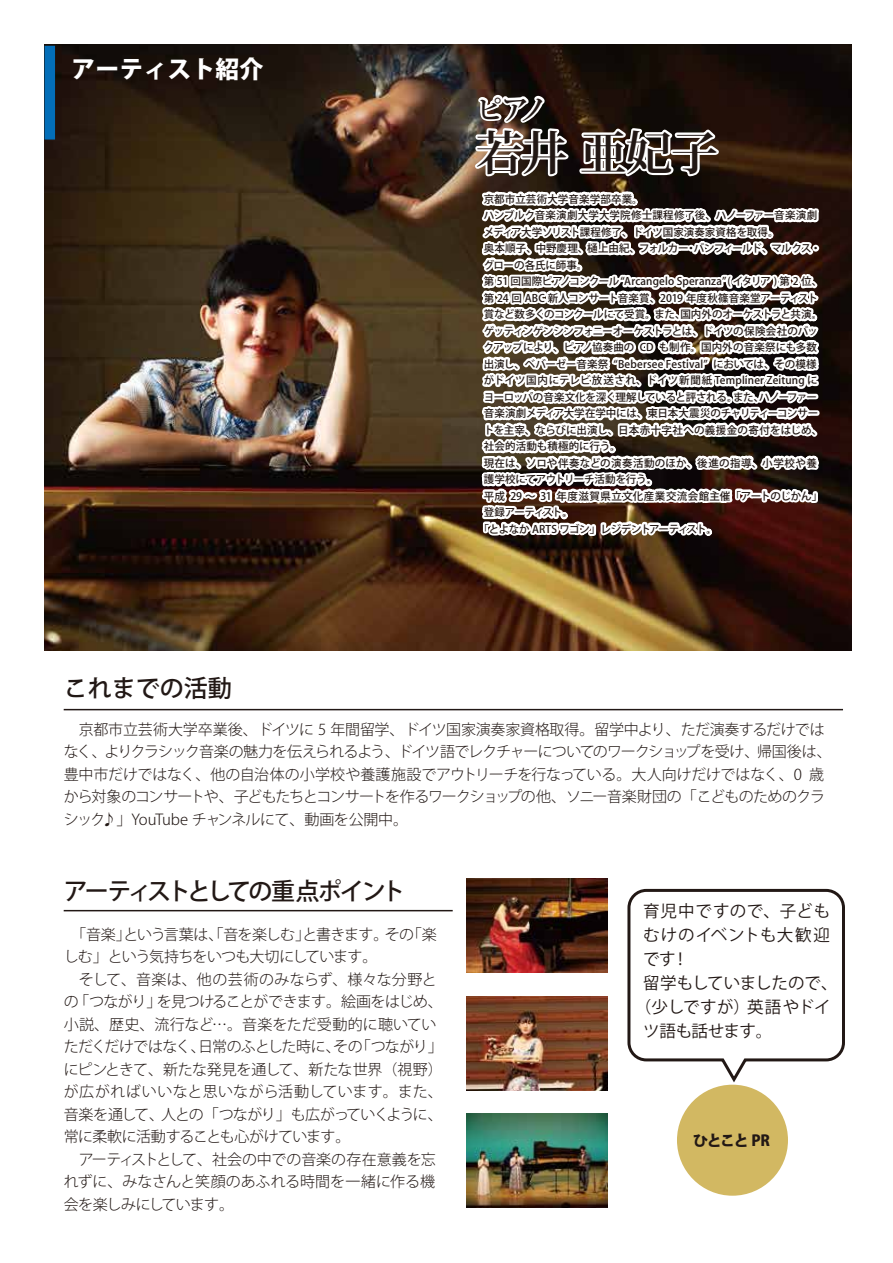
<style>
.page{position:relative;width:893px;height:1263px;background:#fff}
.page>*{position:absolute;margin:0;border:0;box-sizing:border-box;transform-origin:0 0}
.t1{font:700 46.5px "Koz Min Pro";color:#221815}
.t2{font:700 27px "Koz Min Pro";color:#221815}
.t3{font:500 24px "Koz Go Pro";letter-spacing:-.125em;color:#221815}
.t4{font:800 24px "Koz Go Pro";color:#fff}
.t5{font:500 24px "Koz Go Pro";color:#221815}
.t6{font:16.5px "Koz Go Pro";letter-spacing:.05em;color:#221815}
.t7{font:16.5px "Koz Go Pro";letter-spacing:.01em;color:#221815}
.t8{font:16.5px "Koz Go Pro";letter-spacing:-.015em;color:#221815}
.t9{font:16.5px "Koz Go Pro";letter-spacing:-.03em;color:#221815}
.t10{font:300 15px/22.5px "Koz Go Pro";letter-spacing:-.035em;color:#221815}
.t11{font:800 15px "Koz Go Pro";letter-spacing:-.1em;color:#221815}
.t12{font:500 10.5px "Koz Go Pro";color:#221815}
.t13{font:500 10.5px "Koz Go Pro";letter-spacing:-.035em;color:#221815}
.t14{font:500 10.5px "Koz Go Pro";letter-spacing:-.02em;color:#221815}
.t15{font:500 10.5px "Koz Go Pro";letter-spacing:-.04em;color:#221815}
.t16{font:500 10.5px "Koz Go Pro";letter-spacing:.02em;color:#221815}
.t17{font:500 10.5px "Koz Go Pro";letter-spacing:.025em;color:#221815}
.t18{font:500 10.5px "Koz Go Pro";letter-spacing:.04em;color:#221815}
.t19{font:500 10.5px "Koz Go Pro";letter-spacing:-.025em;color:#221815}
.t20{font:500 10.5px "Koz Go Pro";letter-spacing:-.09em;color:#221815}
</style>
<div class="page">
<img style="left:44px;top:44px;width:807px;height:606px">
<svg style="left:455px;top:58px;width:386px;height:593px"></svg>
<div style="left:705px;top:528px;width:7px;height:8px;border:4px solid #fff;border-radius:50%"></div>
<div style="left:705px;top:529px;width:7px;height:6px;border:4px solid #fff;border-radius:50%"></div>
<div style="left:45px;top:46px;width:10px;height:94px;background:#036eb8"></div>
<hr style="left:64px;top:910px;width:389px;height:1px;background:#221815">
<hr style="left:64px;top:709px;width:779px;height:1px;background:#221815">
<div style="left:677px;top:1085px;width:111px;height:111px;background:#d2b862;border-radius:50%"></div>
<svg style="left:627px;top:888px;width:218px;height:197px"></svg>
<img style="left:466px;top:879px;width:141px;height:94px">
<img style="left:466px;top:996px;width:141px;height:94px">
<img style="left:466px;top:1114px;width:141px;height:94px">
<h3 class="t4" style="left:72px;top:54px;width:194px">アーティスト紹介</h3>
<h3 class="t5" style="left:64px;top:673px;width:169px">これまでの活動</h3>
<h2 class="t2" style="left:476px;top:90px;width:72px">ピアノ</h2>
<h1 class="t1" style="left:476px;top:119px;width:243px">若井 亜妃子</h1>
<p class="t12" style="left:484px;top:192px;width:160px">京都市立芸術大学音楽学部卒業。</p>
<p class="t12" style="left:484px;top:209px;width:335px">ハンブルク音楽演劇大学大学院修士課程修了後、ハノーファー音楽演劇</p>
<p class="t12" style="left:484px;top:225px;width:296px">メディア大学ソリスト課程修了、ドイツ国家演奏家資格を取得。</p>
<p class="t14" style="left:484px;top:242px;width:339px">奥本順子、中野慶理、樋上由紀、フォルカー・バンフィールド、マルクス・</p>
<p class="t12" style="left:484px;top:258px;width:105px">グローの各氏に師事。</p>
<p class="t12" style="left:484px;top:275px;width:340px">第 51 回国際ピアノコンクール“Arcangelo Speranza”( イタリア ) 第 2 位、</p>
<p class="t12" style="left:484px;top:291px;width:336px">第 24 回 ABC 新人コンサート音楽賞、2019 年度秋篠音楽堂アーティスト</p>
<p class="t13" style="left:484px;top:308px;width:340px">賞など数多くのコンクールにて受賞。また、国内外のオーケストラと共演。</p>
<p class="t15" style="left:484px;top:324px;width:336px">ゲッティンゲンシンフォニーオーケストラとは、ドイツの保険会社のバッ</p>
<p class="t12" style="left:484px;top:341px;width:335px">クアップにより、ピアノ協奏曲の CD も制作。国内外の音楽祭にも多数</p>
<p class="t12" style="left:484px;top:357px;width:335px">出演し、ベバーゼー音楽祭 “Bebersee Festival” においては、その模様</p>
<p class="t16" style="left:484px;top:374px;width:335px">がドイツ国内にテレビ放送され、ドイツ新聞紙 Templiner Zeitung に</p>
<p class="t13" style="left:484px;top:390px;width:335px">ヨーロッパの音楽文化を深く理解していると評される。また、ハノーファー</p>
<p class="t14" style="left:484px;top:407px;width:336px">音楽演劇メディア大学在学中には、東日本大震災のチャリティーコンサー</p>
<p class="t12" style="left:484px;top:423px;width:340px">トを主宰、ならびに出演し、日本赤十字社への義援金の寄付をはじめ、</p>
<p class="t12" style="left:484px;top:440px;width:139px">社会的活動も積極的に行う。</p>
<p class="t18" style="left:484px;top:456px;width:335px">現在は、ソロや伴奏などの演奏活動のほか、後進の指導、小学校や養</p>
<p class="t19" style="left:484px;top:472px;width:175px">護学校にてアウトリーチ活動を行う。</p>
<p class="t17" style="left:484px;top:489px;width:340px">平成 29 ～ 31 年度滋賀県立文化産業交流会館主催「アートのじかん」</p>
<p class="t20" style="left:484px;top:505px;width:91px">登録アーティスト。</p>
<p class="t15" style="left:478px;top:522px;width:240px">「とよなか ARTS ワゴン」レジデントアーティスト。</p>
<p class="t10" style="left:64px;top:718px;width:770px">　京都市立芸術大学卒業後、ドイツに 5 年間留学、ドイツ国家演奏家資格取得。留学中より、ただ演奏するだけではなく、よりクラシック音楽の魅力を伝えられるよう、ドイツ語でレクチャーについてのワークショップを受け、帰国後は、豊中市だけではなく、他の自治体の小学校や養護施設でアウトリーチを行なっている。大人向けだけではなく、0 歳から対象のコンサートや、子どもたちとコンサートを作るワークショップの他、ソニー音楽財団の「こどものためのクラシック♪」YouTube チャンネルにて、動画を公開中。</p>
<h3 class="t3" style="left:64px;top:876px;width:343px">アーティストとしての重点ポイント</h3>
<p class="t10" style="left:64px;top:923px;width:381px">　「音楽」という言葉は、「音を楽しむ」と書きます。その「楽しむ」という気持ちをいつも大切にしています。<br>　そして、音楽は、他の芸術のみならず、様々な分野との「つながり」を見つけることができます。絵画をはじめ、小説、歴史、流行など…。音楽をただ受動的に聴いていただくだけではなく、日常のふとした時に、その「つながり」にピンときて、新たな発見を通して、新たな世界（視野）が広がればいいなと思いながら活動しています。また、音楽を通して、人との「つながり」も広がっていくように、常に柔軟に活動することも心がけています。<br>　アーティストとして、社会の中での音楽の存在意義を忘れずに、みなさんと笑顔のあふれる時間を一緒に作る機会を楽しみにしています。</p>
<p class="t6" style="left:643px;top:900px;width:188px">育児中ですので、子ども</p>
<p class="t6" style="left:643px;top:924px;width:188px">むけのイベントも大歓迎</p>
<p class="t7" style="left:643px;top:948px;width:47px">です！</p>
<p class="t8" style="left:643px;top:972px;width:196px">留学もしていましたので、</p>
<p class="t7" style="left:635px;top:996px;width:197px">（少しですが）英語やドイ</p>
<p class="t9" style="left:643px;top:1020px;width:131px">ツ語も話せます。</p>
<p class="t11" style="left:693px;top:1131px;width:78px">ひとこと PR</p>
</div>
